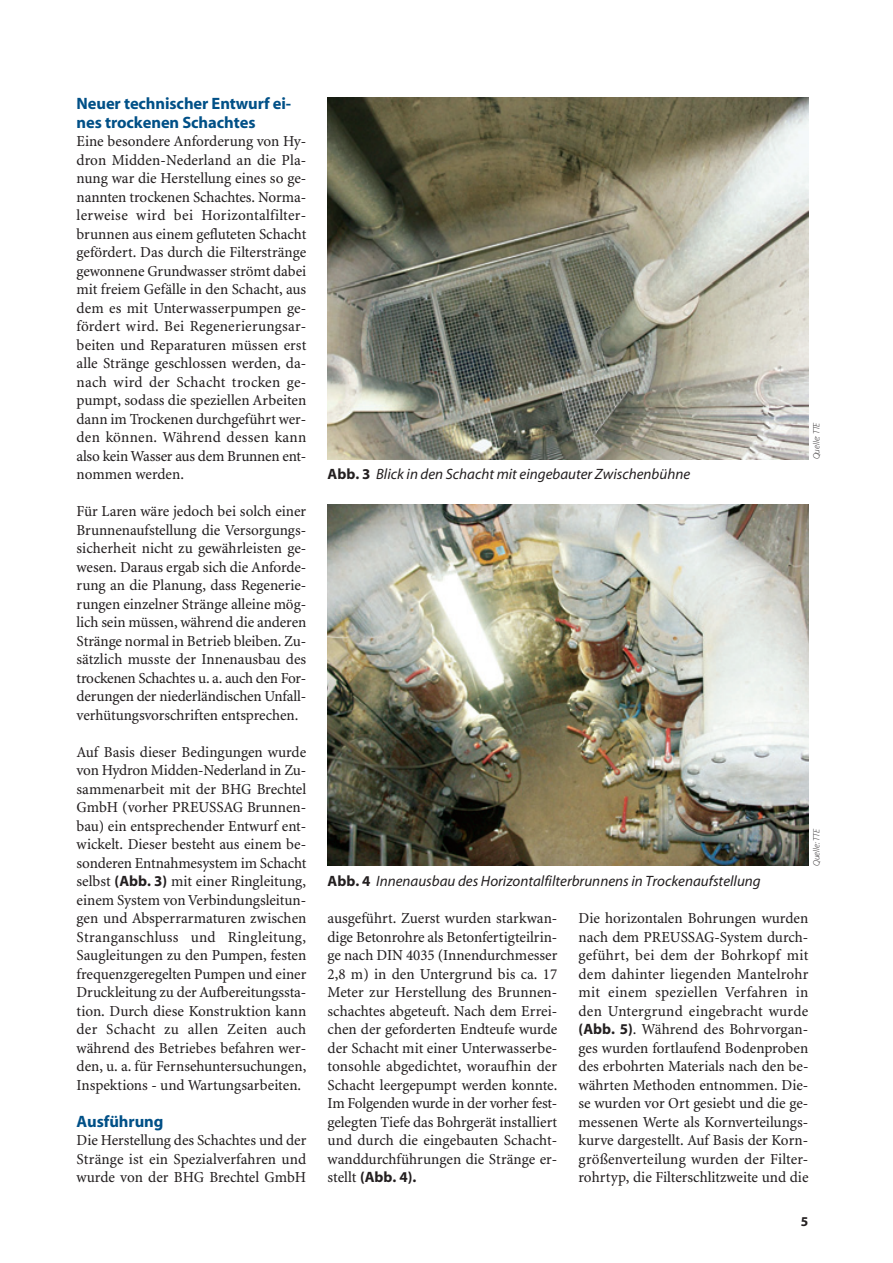
<style>
.page{position:relative;width:893px;height:1263px;background:#fff}
.page>*{position:absolute;margin:0;border:0;box-sizing:border-box;transform-origin:0 0}
.t1{font:700 16.5px/18.5px "Myriad T1";letter-spacing:-.005em;color:#005087}
.t2{font:15.3px/18.5px "RM Minion Mager";color:#231f20;text-align:justify}
.t3{font:italic 15px "Myriad T1";color:#231f20}
.t4{font:700 15px "Myriad T1";color:#231f20}
.t5{font:700 13.5px "Myriad T1";color:#231f20}
.t6{font:italic 300 9px "Myriad T1";color:#231f20}
.s1{font-family:"Myriad T1";font-weight:700;font-size:15px}
.s2{font-weight:700;font-style:normal}
.s3{font-family:"RM Minion Mager";font-weight:400;font-size:15.3px}
</style>
<div class="page">
<img style="left:327px;top:98px;width:481px;height:361px">
<img style="left:327px;top:505px;width:481px;height:361px">
<p class="t1" style="left:77px;top:96px;width:216px">Neuer technischer Entwurf ei&shy;nes trockenen Schachtes</p>
<p class="t2" style="left:77px;top:133px;width:231px">Eine besondere Anforderung von Hy&shy;dron Midden-Nederland an die Pla&shy;nung war die Herstellung eines so ge&shy;nannten trockenen Schachtes. Norma&shy;lerweise wird bei Horizontalfilter&shy;brunnen aus einem gefluteten Schacht gefördert. Das durch die Filterstränge gewonnene Grundwasser strömt dabei mit freiem Gefälle in den Schacht, aus dem es mit Unterwasserpumpen ge&shy;fördert wird. Bei Regenerierungsar&shy;beiten und Reparaturen müssen erst alle Stränge geschlossen werden, da&shy;nach wird der Schacht trocken ge&shy;pumpt, sodass die speziellen Arbeiten dann im Trockenen durchgeführt wer&shy;den können. Während dessen kann also kein Wasser aus dem Brunnen ent&shy;nommen werden.</p>
<p class="t2" style="left:77px;top:503px;width:231px">Für Laren wäre jedoch bei solch einer Brunnenaufstellung die Versorgungs&shy;sicherheit nicht zu gewährleisten ge&shy;wesen. Daraus ergab sich die Anforde&shy;rung an die Planung, dass Regenerie&shy;rungen einzelner Stränge alleine mög&shy;lich sein müssen, während die anderen Stränge normal in Betrieb bleiben. Zu&shy;sätzlich musste der Innenausbau des trockenen Schachtes u. a. auch den For&shy;derungen der niederländischen Unfall&shy;verhütungsvorschriften entsprechen.</p>
<p class="t2" style="left:77px;top:744px;width:231px">Auf Basis dieser Bedingungen wurde von Hydron Midden-Nederland in Zu&shy;sammenarbeit mit der BHG Brechtel GmbH (vorher PREUSSAG Brunnen&shy;bau) ein entsprechender Entwurf ent&shy;wickelt. Dieser besteht aus einem be&shy;sonderen Entnahmesystem im Schacht selbst <span class="s1">(Abb. 3)</span> mit einer Ringleitung, einem System von Verbindungsleitun&shy;gen und Absperrarmaturen zwischen Stranganschluss und Ringleitung, Saugleitungen zu den Pumpen, festen frequenzgeregelten Pumpen und einer Druckleitung zu der Aufbereitungssta&shy;tion. Durch diese Konstruktion kann der Schacht zu allen Zeiten auch während des Betriebes befahren wer&shy;den, u. a. für Fernsehuntersuchungen, Inspektions - und Wartungsarbeiten.</p>
<p class="t1" style="left:77px;top:1113px;width:88px">Ausführung</p>
<p class="t2" style="left:77px;top:1132px;width:231px">Die Herstellung des Schachtes und der Stränge ist ein Spezialverfahren und wurde von der BHG Brechtel GmbH</p>
<p class="t3" style="left:327px;top:468px;width:364px"><span class="s2">Abb. 3</span> Blick in den Schacht mit eingebauter Zwischenbühne</p>
<p class="t6" style="left:812px;top:459px;width:39px;rotate:-90deg">Quelle: TTE</p>
<p class="t3" style="left:327px;top:875px;width:434px"><span class="s2">Abb. 4</span> Innenausbau des Horizontalfilterbrunnens in Trockenaufstellung</p>
<p class="t6" style="left:812px;top:866px;width:39px;rotate:-90deg">Quelle: TTE</p>
<p class="t2" style="left:327px;top:910px;width:231px">ausgeführt. Zuerst wurden starkwan&shy;dige Betonrohre als Betonfertigteilrin&shy;ge nach DIN 4035 (Innendurchmesser 2,8 m) in den Untergrund bis ca. 17<br>Meter zur Herstellung des Brunnen&shy;schachtes abgeteuft. Nach dem Errei&shy;chen der geforderten Endteufe wurde der Schacht mit einer Unterwasserbe&shy;tonsohle abgedichtet, woraufhin der Schacht leergepumpt werden konnte.<br>Im Folgenden wurde in der vorher fest&shy;gelegten Tiefe das Bohrgerät installiert und durch die eingebauten Schacht&shy;wanddurchführungen die Stränge er-</p>
<p class="t4" style="left:327px;top:1171px;width:90px"><span class="s3">stellt</span> (Abb. 4).</p>
<p class="t2" style="left:578px;top:910px;width:231px">Die horizontalen Bohrungen wurden nach dem PREUSSAG-System durch&shy;geführt, bei dem der Bohrkopf mit dem dahinter liegenden Mantelrohr mit einem speziellen Verfahren in den Untergrund eingebracht wurde <span class="s1">(Abb. 5)</span>. Während des Bohrvorgan&shy;ges wurden fortlaufend Bodenproben des erbohrten Materials nach den be&shy;währten Methoden entnommen. Die&shy;se wurden vor Ort gesiebt und die ge&shy;messenen Werte als Kornverteilungs&shy;kurve dargestellt. Auf Basis der Korn&shy;größenverteilung wurden der Filter&shy;rohrtyp, die Filterschlitzweite und die</p>
<p class="t5" style="left:800px;top:1217px;width:9px">5</p>
</div>
